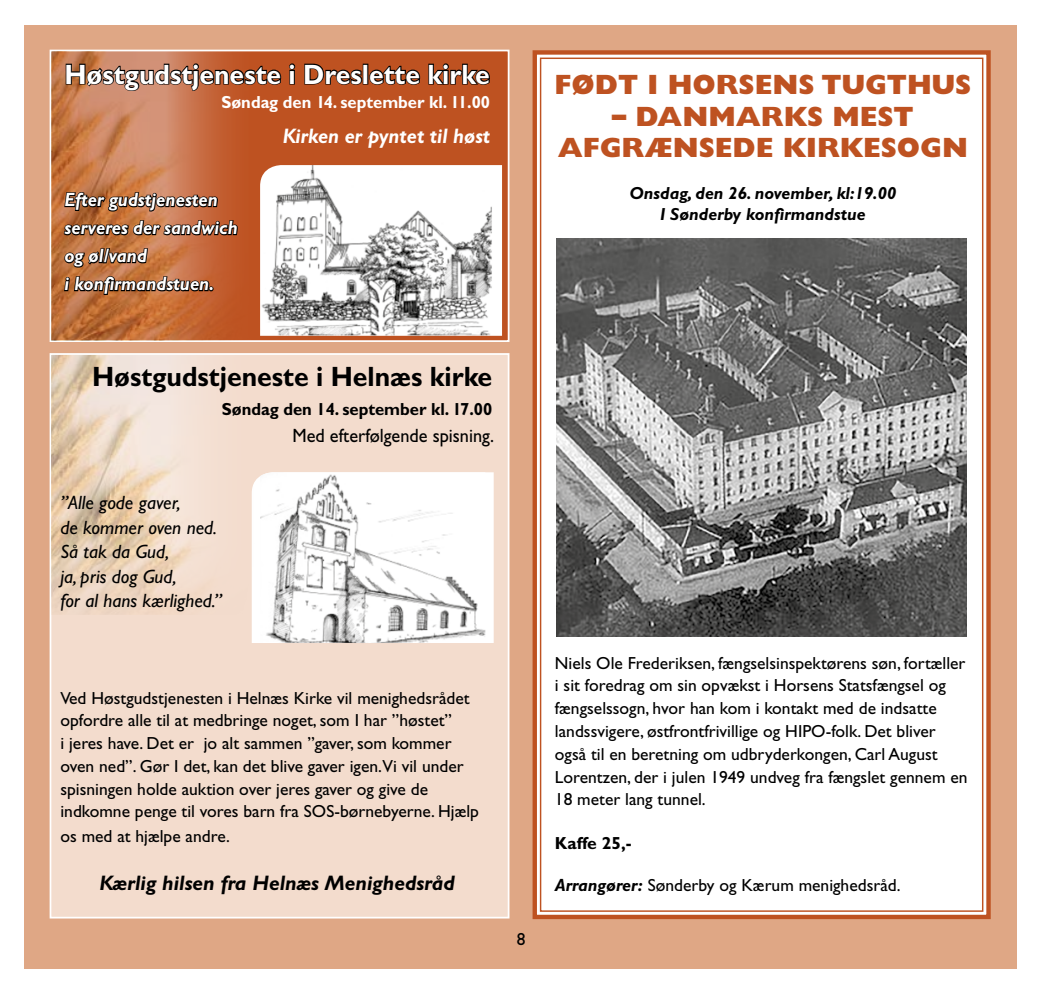
<style>
.page{position:relative;width:1042px;height:993px;background:#fff}
.page>*{position:absolute;margin:0;border:0;box-sizing:border-box;transform-origin:0 0}
.t1{font:800 28px/31.5px "Gill Sans Std";color:#be5221;text-align:center}
.t2{font:700 28px "Gill Sans Std";color:#fff;scale:.95 1}
.t3{font:700 28px "Gill Sans Std";color:#000;scale:.95 1}
.t4{font:italic 700 21px "Gill Sans Std";color:#000}
.t5{font:italic 700 21px "Gill Sans Std";color:#fff;scale:.95 1}
.t6{font:italic 19.25px/24.5px "Gill Sans Std";color:#000}
.t7{font:italic 700 19.25px/28px "Gill Sans Std";color:#fff;scale:.95 1}
.t8{font:19.25px "Gill Sans Std";color:#000;scale:.95 1}
.t9{font:17.5px/22.8px "Gill Sans Std";color:#000}
.t10{font:italic 700 17.5px/21px "Gill Sans Std";color:#000;text-align:center}
.t11{font:700 17.5px "Gill Sans Std";color:#fff;scale:.95 1}
.t12{font:700 17.5px "Gill Sans Std";color:#000;scale:.95 1}
.t13{font:700 17.5px "Gill Sans Std";color:#000}
.s1{font-weight:700;font-style:italic}
</style>
<div class="page">
<div style="left:25px;top:25px;width:992px;height:942px;background:#dfa785"></div>
<div style="left:50px;top:50px;width:459px;height:292px;background:#be5221;border:2px solid #fff"></div>
<img style="left:265px;top:165px;width:237px;height:171px">
<img style="left:51px;top:51px;width:214px;height:289px">
<svg style="left:65px;top:62px;width:217px;height:30px"></svg>
<div style="left:289px;top:70px;width:6px;height:14px;border:2px solid #000"></div>
<div style="left:289px;top:63px;width:6px;height:7px;border:2px solid #000;border-radius:50%"></div>
<svg style="left:304px;top:63px;width:117px;height:22px"></svg>
<svg style="left:428px;top:63px;width:62px;height:22px"></svg>
<svg style="left:63px;top:191px;width:155px;height:21px;background:#714329"></svg>
<svg style="left:63px;top:219px;width:176px;height:77px;background:#945530"></svg>
<div style="left:50px;top:353px;width:459px;height:565px;background:#f3dccd;border:2px solid #fff"></div>
<svg style="left:252px;top:472px;width:242px;height:170px;background:#fefdfd"></svg>
<img style="left:260px;top:472px;width:225px;height:170px">
<img style="left:51px;top:355px;width:215px;height:259px">
<svg style="left:532px;top:50px;width:459px;height:870px;background:#f9f2ef"></svg>
<img style="left:557px;top:238px;width:409px;height:398px">
<h1 class="t2" style="left:64px;top:58px;width:449px">Høstgudstjeneste i Dreslette kirke</h1>
<p class="t11" style="left:221px;top:92px;width:284px">Søndag den 14. september kl. 11.00</p>
<p class="t5" style="left:283px;top:124px;width:220px">Kirken er pyntet til høst</p>
<p class="t7" style="left:64px;top:186px;width:184px">Efter gudstjenesten serveres der sandwich og øl/vand<br>i konfirmandstuen.</p>
<h1 class="t3" style="left:92px;top:359px;width:423px">Høstgudstjeneste i Helnæs kirke</h1>
<p class="t12" style="left:222px;top:399px;width:286px">Søndag den 14. september kl. 17.00</p>
<p class="t8" style="left:292px;top:424px;width:214px">Med efterfølgende spisning.</p>
<p class="t6" style="left:60px;top:490px;width:163px">”Alle gode gaver,<br>de kommer oven ned.<br>Så tak da Gud,<br>ja, pris dog Gud,<br>for al hans kærlighed.”</p>
<p class="t9" style="left:60px;top:686px;width:420px">Ved Høstgudstjenesten i Helnæs Kirke vil menighedsrådet opfordre alle til at medbringe noget, som I har ”høstet”<br>i jeres have. Det er jo alt sammen ”gaver, som kommer oven ned”. Gør I det, kan det blive gaver igen.Vi vil under spisningen holde auktion over jeres gaver og give de indkomne penge til vores barn fra SOS-børnebyerne. Hjælp</p>
<p class="t9" style="left:60px;top:824px;width:171px">os med at hjælpe andre.</p>
<p class="t4" style="left:99px;top:870px;width:357px">Kærlig hilsen fra Helnæs Menighedsråd</p>
<p class="t9" style="left:517px;top:927px;width:10px">8</p>
<h1 class="t1" style="left:554px;top:69px;width:418px">FØDT I HORSENS TUGTHUS</h1>
<h1 class="t1" style="left:558px;top:100px;width:412px">– DANMARKS MEST<br>AFGRÆNSEDE KIRKESOGN</h1>
<p class="t10" style="left:629px;top:183px;width:269px">Onsdag, den 26. november, kl:19.00<br>I Sønderby konfirmandstue</p>
<p class="t9" style="left:555px;top:651px;width:414px">Niels Ole Frederiksen, fængselsinspektørens søn, fortæller i sit foredrag om sin opvækst i Horsens Statsfængsel og fængselssogn, hvor han kom i kontakt med de indsatte landssvigere, østfrontfrivillige og HIPO-folk. Det bliver også til en beretning om udbryderkongen, Carl August Lorentzen, der i julen 1949 undveg fra fængslet gennem en 18 meter lang tunnel.</p>
<p class="t13" style="left:555px;top:832px;width:78px">Kaffe 25,-</p>
<p class="t9" style="left:555px;top:873px;width:347px"><span class="s1">Arrangører:</span> Sønderby og Kærum menighedsråd.</p>
</div>
